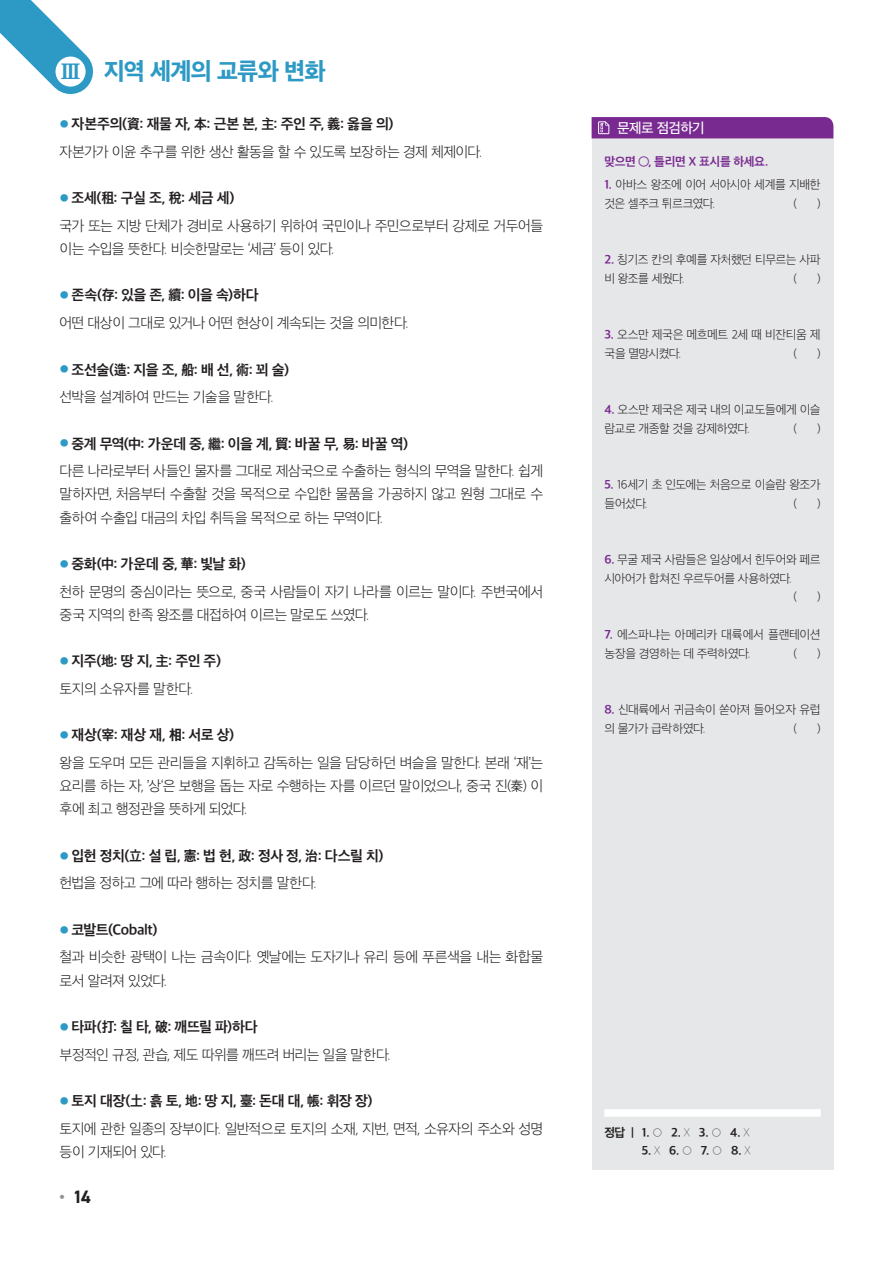
<style>
.page{position:relative;width:893px;height:1263px;background:#fff}
.page>*{position:absolute;margin:0;border:0;box-sizing:border-box;transform-origin:0 0}
.t1{font:23.1px "SD Gothic Neoa h Ex Bd";letter-spacing:-.045em;color:#2d99c5}
.t2{font:700 18px "DIN2014";color:#231f20}
.t3{font:13.95px/23.2px "SD Gothic Neoa b Ult Lt";letter-spacing:-.04em;color:#231f20}
.t4{font:13.95px "SD Gothic Neoa g Bd";letter-spacing:-.025em;color:#231f20}
.t5{font:13.95px "SD Gothic Neoa g Bd";letter-spacing:-.005em;color:#231f20}
.t6{font:13.65px "SD Gothic Neoa e Md";letter-spacing:-.045em;color:#fff}
.t7{font:11.7px/18.8px "SD Gothic Neoa b Ult Lt";letter-spacing:-.03em;color:#231f20}
.t8{font:11.7px "SD Gothic Neoa g Bd";color:#231f20}
.t9{font:11.7px "SD Gothic Neoa g Bd";letter-spacing:-.025em;color:#792a91}
.s1{font-family:"SD Myeongjo Neoa f Bd"}
.s2{font-family:"SD Gothic Neoa b Ult Lt";font-size:10.5px;color:#2d99c5}
.s3{font-family:"SD Gothic Neoa a Th"}
.s4{font-family:"SD Gothic Neoa g Bd";color:#792a91}
.s5{color:#939598}
</style>
<div class="page">
<svg style="left:0;top:0;width:93px;height:94px"></svg>
<div style="left:56px;top:57px;width:30px;height:30px;background:#fff;border-radius:50%"></div>
<div style="left:592px;top:138px;width:241px;height:1031px;background:#e6e7e9"></div>
<svg style="left:592px;top:117px;width:241px;height:21px;background:#7b2d92"></svg>
<div style="left:604px;top:1109px;width:217px;height:8px;background:#fff"></div>
<h1 class="t1" style="left:60px;top:60px;width:267px"><span class="s1">Ⅲ</span> 지역 세계의 교류와 변화</h1>
<p class="t5" style="left:60px;top:117px;width:335px"><span class="s2">●</span> 자본주의(資: 재물 자, 本: 근본 본, 主: 주인 주, 義: 옳을 의)</p>
<p class="t6" style="left:617px;top:121px;width:89px">문제로 점검하기</p>
<p class="t3" style="left:60px;top:140px;width:424px">자본가가 이윤 추구를 위한 생산 활동을 할 수 있도록 보장하는 경제 체제이다.</p>
<p class="t4" style="left:60px;top:191px;width:176px"><span class="s2">●</span> 조세(租: 구실 조, 稅: 세금 세)</p>
<p class="t3" style="left:60px;top:214px;width:485px">국가 또는 지방 단체가 경비로 사용하기 위하여 국민이나 주민으로부터 강제로 거두어들 이는 수입을 뜻한다. 비슷한말로는 ‘세금’ 등이 있다.</p>
<p class="t4" style="left:60px;top:288px;width:200px"><span class="s2">●</span> 존속(存: 있을 존, 續: 이을 속)하다</p>
<p class="t3" style="left:60px;top:311px;width:351px">어떤 대상이 그대로 있거나 어떤 현상이 계속되는 것을 의미한다.</p>
<p class="t4" style="left:60px;top:362px;width:231px"><span class="s2">●</span> 조선술(造: 지을 조, 船: 배 선, 術: 꾀 술)</p>
<p class="t3" style="left:60px;top:385px;width:216px">선박을 설계하여 만드는 기술을 말한다.</p>
<p class="t4" style="left:60px;top:436px;width:350px"><span class="s2">●</span> 중계 무역(中: 가운데 중, 繼: 이을 계, 貿: 바꿀 무, 易: 바꿀 역)</p>
<p class="t3" style="left:60px;top:459px;width:485px;text-align:justify">다른 나라로부터 사들인 물자를 그대로 제삼국으로 수출하는 형식의 무역을 말한다. 쉽게 말하자면, 처음부터 수출할 것을 목적으로 수입한 물품을 가공하지 않고 원형 그대로 수 출하여 수출입 대금의 차입 취득을 목적으로 하는 무역이다.</p>
<p class="t4" style="left:60px;top:557px;width:188px"><span class="s2">●</span> 중화(中: 가운데 중, 華: 빛날 화)</p>
<p class="t3" style="left:60px;top:580px;width:485px">천하 문명의 중심이라는 뜻으로, 중국 사람들이 자기 나라를 이르는 말이다. 주변국에서 중국 지역의 한족 왕조를 대접하여 이르는 말로도 쓰였다.</p>
<p class="t4" style="left:60px;top:654px;width:163px"><span class="s2">●</span> 지주(地: 땅 지, 主: 주인 주)</p>
<p class="t3" style="left:60px;top:677px;width:135px">토지의 소유자를 말한다.</p>
<p class="t4" style="left:60px;top:728px;width:176px"><span class="s2">●</span> 재상(宰: 재상 재, 相: 서로 상)</p>
<p class="t3" style="left:60px;top:751px;width:485px;text-align:justify">왕을 도우며 모든 관리들을 지휘하고 감독하는 일을 담당하던 벼슬을 말한다. 본래 ‘재’는 요리를 하는 자, ’상‘은 보행을 돕는 자로 수행하는 자를 이르던 말이었으나, 중국 진(秦) 이 후에 최고 행정관을 뜻하게 되었다.</p>
<p class="t4" style="left:60px;top:849px;width:325px"><span class="s2">●</span> 입헌 정치(立: 설 립, 憲: 법 헌, 政: 정사 정, 治: 다스릴 치)</p>
<p class="t3" style="left:60px;top:871px;width:259px">헌법을 정하고 그에 따라 행하는 정치를 말한다.</p>
<p class="t4" style="left:60px;top:923px;width:100px"><span class="s2">●</span> 코발트(Cobalt)</p>
<p class="t3" style="left:60px;top:945px;width:485px">철과 비슷한 광택이 나는 금속이다. 옛날에는 도자기나 유리 등에 푸른색을 내는 화합물 로서 알려져 있었다.</p>
<p class="t4" style="left:60px;top:1020px;width:199px"><span class="s2">●</span> 타파(打: 칠 타, 破: 깨뜨릴 파)하다</p>
<p class="t3" style="left:60px;top:1043px;width:333px">부정적인 규정, 관습, 제도 따위를 깨뜨려 버리는 일을 말한다.</p>
<p class="t4" style="left:60px;top:1094px;width:314px"><span class="s2">●</span> 토지 대장(土: 흙 토, 地: 땅 지, 臺: 돈대 대, 帳: 휘장 장)</p>
<p class="t3" style="left:60px;top:1117px;width:485px">토지에 관한 일종의 장부이다. 일반적으로 토지의 소재, 지번, 면적, 소유자의 주소와 성명 등이 기재되어 있다.</p>
<p class="t8" style="left:604px;top:1126px;width:147px">정답 | 1. <span class="s3">○</span> 2. <span class="s3">X</span> 3. <span class="s3">○</span> 4. <span class="s3">X</span></p>
<p class="t9" style="left:604px;top:155px;width:165px">맞으면 ◯, 틀리면 X 표시를 하세요.</p>
<p class="t7" style="left:604px;top:175px;width:218px"><span class="s4">1.</span> 아바스 왕조에 이어 서아시아 세계를 지배한 것은 셀주크 튀르크였다.</p>
<p class="t7" style="left:793px;top:194px;width:5px">(</p>
<p class="t7" style="left:817px;top:194px;width:5px">)</p>
<p class="t7" style="left:604px;top:250px;width:218px"><span class="s4">2.</span> 칭기즈 칸의 후예를 자처했던 티무르는 사파 비 왕조를 세웠다.</p>
<p class="t7" style="left:793px;top:269px;width:5px">(</p>
<p class="t7" style="left:817px;top:269px;width:5px">)</p>
<p class="t7" style="left:604px;top:325px;width:218px"><span class="s4">3.</span> 오스만 제국은 메흐메트 2세 때 비잔티움 제 국을 멸망시켰다.</p>
<p class="t7" style="left:793px;top:344px;width:5px">(</p>
<p class="t7" style="left:817px;top:344px;width:5px">)</p>
<p class="t7" style="left:604px;top:400px;width:218px"><span class="s4">4.</span> 오스만 제국은 제국 내의 이교도들에게 이슬 람교로 개종할 것을 강제하였다.</p>
<p class="t7" style="left:793px;top:419px;width:5px">(</p>
<p class="t7" style="left:817px;top:419px;width:5px">)</p>
<p class="t7" style="left:604px;top:475px;width:218px"><span class="s4">5.</span> 16세기 초 인도에는 처음으로 이슬람 왕조가 들어섰다.</p>
<p class="t7" style="left:793px;top:494px;width:5px">(</p>
<p class="t7" style="left:817px;top:494px;width:5px">)</p>
<p class="t7" style="left:604px;top:550px;width:218px"><span class="s4">6.</span> 무굴 제국 사람들은 일상에서 힌두어와 페르</p>
<p class="t7" style="left:604px;top:569px;width:189px">시아어가 합쳐진 우르두어를 사용하였다.</p>
<p class="t7" style="left:793px;top:587px;width:5px">(</p>
<p class="t7" style="left:817px;top:587px;width:5px">)</p>
<p class="t7" style="left:604px;top:625px;width:218px"><span class="s4">7.</span> 에스파냐는 아메리카 대륙에서 플랜테이션 농장을 경영하는 데 주력하였다.</p>
<p class="t7" style="left:793px;top:644px;width:5px">(</p>
<p class="t7" style="left:817px;top:644px;width:5px">)</p>
<p class="t7" style="left:604px;top:700px;width:218px"><span class="s4">8.</span> 신대륙에서 귀금속이 쏟아져 들어오자 유럽 의 물가가 급락하였다.</p>
<p class="t7" style="left:793px;top:719px;width:5px">(</p>
<p class="t7" style="left:817px;top:719px;width:5px">)</p>
<p class="t8" style="left:642px;top:1145px;width:111px">5. <span class="s3">X</span> 6. <span class="s3">○</span> 7. <span class="s3">○</span> 8. <span class="s3">X</span></p>
<p class="t2" style="left:60px;top:1184px;width:33px"><span class="s5">•</span> 14</p>
</div>
